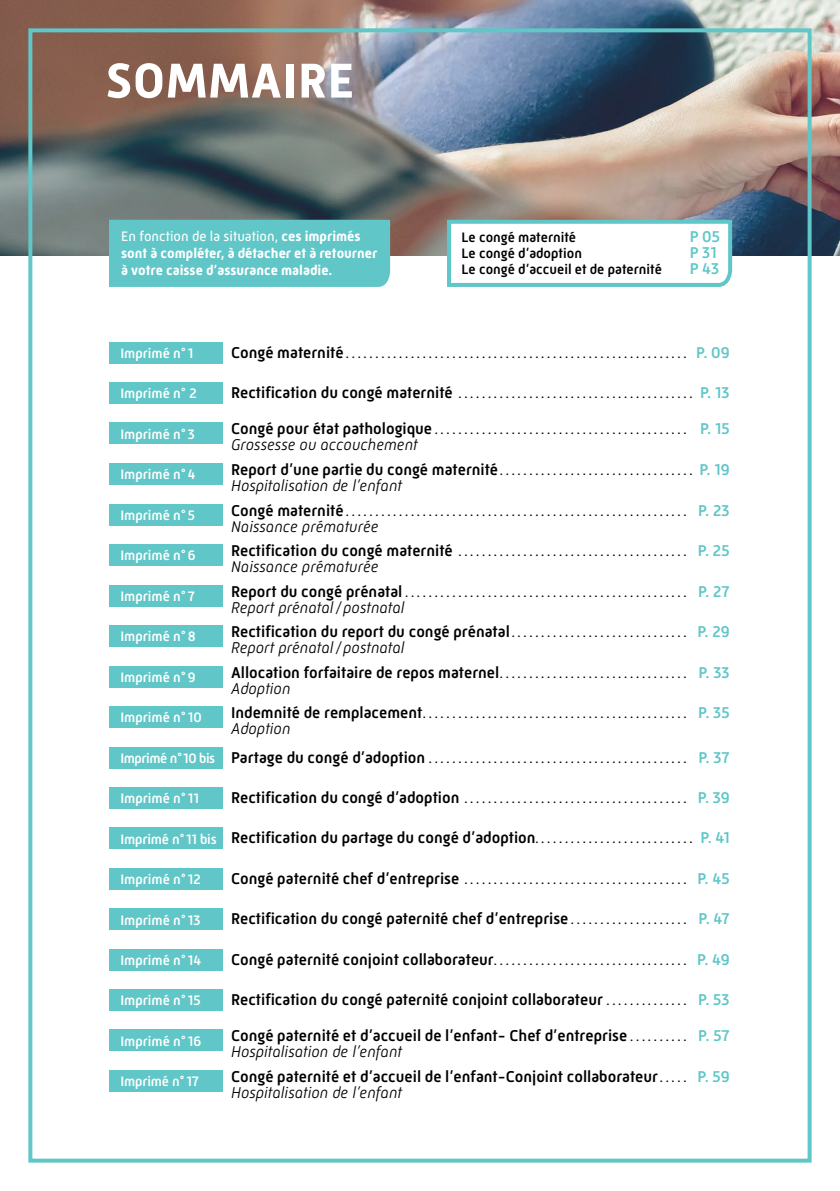
<style>
.page{position:relative;width:840px;height:1191px;background:#fff}
.page>*{position:absolute;margin:0;border:0;box-sizing:border-box;transform-origin:0 0}
.t1{font:700 50px "Mic 32 New";letter-spacing:.02em;color:#fff}
.t2{font:500 16px "Mic 32 New";color:#000}
.t3{font:italic 300 16px "Mic 32 New";color:#000}
.t4{font:500 16px "Mic 32 New";color:#60c6c7}
.t5{font:500 14px "Mic 32 New";color:#fff}
.t6{font:700 14px/17px "Mic 32 New";color:#fff}
.t7{font:500 14px "Mic 32 New";color:#000}
.t8{font:500 12px "Mic 32 New";color:#000}
.s1{font-weight:400}
.s2{font-size:16px}
.s3{font-size:12px}
.s4{font-size:14px;color:#fff}
.s5{color:#60c6c7}
</style>
<div class="page">
<img style="left:0;top:0;width:839px;height:255px">
<div style="left:28px;top:28px;width:783px;height:1134px;border:4px solid #60c6c7"></div>
<div style="left:109px;top:342px;width:113px;height:22px;background:#60c6c7"></div>
<div style="left:109px;top:382px;width:113px;height:22px;background:#60c6c7"></div>
<div style="left:109px;top:422px;width:113px;height:22px;background:#60c6c7"></div>
<div style="left:109px;top:463px;width:113px;height:22px;background:#60c6c7"></div>
<div style="left:109px;top:503px;width:113px;height:22px;background:#60c6c7"></div>
<div style="left:109px;top:544px;width:113px;height:22px;background:#60c6c7"></div>
<div style="left:109px;top:584px;width:113px;height:22px;background:#60c6c7"></div>
<div style="left:109px;top:625px;width:113px;height:22px;background:#60c6c7"></div>
<div style="left:109px;top:665px;width:113px;height:22px;background:#60c6c7"></div>
<div style="left:109px;top:706px;width:113px;height:22px;background:#60c6c7"></div>
<div style="left:109px;top:746px;width:113px;height:22px;background:#60c6c7"></div>
<div style="left:109px;top:787px;width:113px;height:22px;background:#60c6c7"></div>
<div style="left:109px;top:827px;width:113px;height:22px;background:#60c6c7"></div>
<div style="left:109px;top:867px;width:113px;height:22px;background:#60c6c7"></div>
<div style="left:109px;top:908px;width:113px;height:22px;background:#60c6c7"></div>
<div style="left:109px;top:948px;width:113px;height:22px;background:#60c6c7"></div>
<div style="left:109px;top:989px;width:113px;height:22px;background:#60c6c7"></div>
<div style="left:109px;top:1029px;width:113px;height:22px;background:#60c6c7"></div>
<div style="left:109px;top:1070px;width:113px;height:21px;background:#60c6c7"></div>
<div style="left:109px;top:220px;width:281px;height:67px;background:#60c6c7"></div>
<svg style="left:445px;top:218px;width:288px;height:69px"></svg>
<h1 class="t1" style="left:106px;top:52px;width:250px">SOMMAIRE</h1>
<p class="t6" style="left:121px;top:227px;width:257px"><span class="s1">En fonction de la situation,</span> ces imprimés sont à compléter, à détacher et à retourner à votre caisse d’assurance maladie.</p>
<p class="t7" style="left:461px;top:229px;width:116px">Le congé maternité</p>
<h2 class="t4" style="left:689px;top:228px;width:32px">P 05</h2>
<p class="t7" style="left:461px;top:245px;width:122px">Le congé d’adoption</p>
<h2 class="t4" style="left:689px;top:244px;width:29px">P 31</h2>
<p class="t7" style="left:461px;top:261px;width:202px">Le congé d’accueil et de paternité</p>
<h2 class="t4" style="left:689px;top:260px;width:31px">P 43</h2>
<p class="t5" style="left:120px;top:345px;width:75px">Imprimé n°1</p>
<p class="t8" style="left:231px;top:347px;width:117px"><span class="s2">Congé maternité</span>...........................................................</p>
<h2 class="t4" style="left:695px;top:343px;width:35px">P. 09</h2>
<p class="t5" style="left:120px;top:385px;width:78px">Imprimé n° 2</p>
<p class="t8" style="left:231px;top:387px;width:229px"><span class="s2">Rectification du congé maternité</span> ........................................</p>
<h2 class="t4" style="left:699px;top:383px;width:31px">P. 13</h2>
<p class="t5" style="left:120px;top:426px;width:76px">Imprimé n°3</p>
<p class="t8" style="left:231px;top:423px;width:205px"><span class="s2">Congé pour état pathologique</span>............................................</p>
<h2 class="t4" style="left:699px;top:420px;width:31px">P. 15</h2>
<h2 class="t3" style="left:231px;top:436px;width:188px">Grossesse ou accouchement</h2>
<p class="t5" style="left:120px;top:466px;width:77px">Imprimé n°4</p>
<h2 class="t2" style="left:231px;top:460px;width:271px">Report d’une partie du congé maternité<span class="s3">.................................</span></h2>
<h2 class="t4" style="left:699px;top:460px;width:32px">P. 19</h2>
<h2 class="t3" style="left:231px;top:476px;width:172px">Hospitalisation de l’enfant</h2>
<p class="t5" style="left:120px;top:507px;width:76px">Imprimé n°5</p>
<p class="t8" style="left:231px;top:504px;width:117px"><span class="s2">Congé maternité</span>...........................................................</p>
<h2 class="t4" style="left:697px;top:501px;width:33px">P. 23</h2>
<h2 class="t3" style="left:231px;top:517px;width:149px">Naissance prématurée</h2>
<p class="t5" style="left:120px;top:547px;width:77px">Imprimé n°6</p>
<p class="t8" style="left:231px;top:545px;width:229px"><span class="s2">Rectification du congé maternité</span> .......................................</p>
<h2 class="t4" style="left:697px;top:541px;width:33px">P. 25</h2>
<h2 class="t3" style="left:231px;top:557px;width:149px">Naissance prématurée</h2>
<p class="t5" style="left:120px;top:588px;width:76px">Imprimé n°7</p>
<p class="t8" style="left:231px;top:585px;width:175px"><span class="s2">Report du congé prénatal</span>.................................................</p>
<h2 class="t4" style="left:697px;top:582px;width:33px">P. 27</h2>
<h2 class="t3" style="left:231px;top:598px;width:175px">Report prénatal/postnatal</h2>
<p class="t5" style="left:120px;top:628px;width:77px">Imprimé n°8</p>
<h2 class="t2" style="left:231px;top:622px;width:283px">Rectification du report du congé prénatal<span class="s3">...............................</span></h2>
<h2 class="t4" style="left:697px;top:622px;width:34px">P. 29</h2>
<h2 class="t3" style="left:231px;top:638px;width:175px">Report prénatal/postnatal</h2>
<p class="t5" style="left:120px;top:669px;width:77px">Imprimé n°9</p>
<h2 class="t2" style="left:231px;top:663px;width:272px">Allocation forfaitaire de repos maternel<span class="s3">.................................</span></h2>
<h2 class="t4" style="left:698px;top:663px;width:33px">P. 33</h2>
<h2 class="t3" style="left:231px;top:679px;width:61px">Adoption</h2>
<p class="t5" style="left:120px;top:709px;width:83px">Imprimé n°10</p>
<p class="t8" style="left:231px;top:707px;width:196px"><span class="s2">Indemnité de remplacement</span>.............................................</p>
<h2 class="t4" style="left:697px;top:703px;width:33px">P. 35</h2>
<h2 class="t3" style="left:231px;top:719px;width:61px">Adoption</h2>
<p class="t8" style="left:120px;top:751px;width:310px"><span class="s4">Imprimé n°10 bis</span> <span class="s2">Partage du congé d’adoption</span>.............................................</p>
<h2 class="t4" style="left:698px;top:748px;width:33px">P. 37</h2>
<p class="t5" style="left:120px;top:790px;width:80px">Imprimé n°11</p>
<p class="t8" style="left:231px;top:792px;width:235px"><span class="s2">Rectification du congé d’adoption</span> .......................................</p>
<h2 class="t4" style="left:697px;top:788px;width:33px">P. 39</h2>
<h2 class="t2" style="left:120px;top:828px;width:610px"><span class="s4">Imprimé n°11 bis</span> Rectification du partage du congé d’adoption<span class="s3">. . . . . . . . . . . . . . . . . . . . . . . . . . .</span> <span class="s5">P. 41</span></h2>
<p class="t5" style="left:120px;top:871px;width:82px">Imprimé n°12</p>
<p class="t8" style="left:231px;top:873px;width:235px"><span class="s2">Congé paternité chef d’entreprise</span> .......................................</p>
<h2 class="t4" style="left:697px;top:869px;width:34px">P. 45</h2>
<p class="t5" style="left:120px;top:911px;width:82px">Imprimé n°13</p>
<h2 class="t2" style="left:231px;top:909px;width:341px">Rectification du congé paternité chef d’entreprise<span class="s3">.....................</span></h2>
<h2 class="t4" style="left:698px;top:909px;width:33px">P. 47</h2>
<p class="t5" style="left:120px;top:952px;width:82px">Imprimé n°14</p>
<h2 class="t2" style="left:231px;top:950px;width:267px">Congé paternité conjoint collaborateur<span class="s3">..................................</span></h2>
<h2 class="t4" style="left:696px;top:950px;width:34px">P. 49</h2>
<p class="t5" style="left:120px;top:992px;width:82px">Imprimé n°15</p>
<h2 class="t2" style="left:231px;top:990px;width:377px">Rectification du congé paternité conjoint collaborateur<span class="s3">...............</span></h2>
<h2 class="t4" style="left:697px;top:990px;width:33px">P. 53</h2>
<p class="t5" style="left:120px;top:1033px;width:82px">Imprimé n°16</p>
<h2 class="t2" style="left:231px;top:1026px;width:400px">Congé paternité et d’accueil de l’enfant- Chef d’entreprise<span class="s3">...........</span></h2>
<h2 class="t4" style="left:698px;top:1026px;width:33px">P. 57</h2>
<h2 class="t3" style="left:231px;top:1042px;width:172px">Hospitalisation de l’enfant</h2>
<p class="t5" style="left:120px;top:1073px;width:80px">Imprimé n°17</p>
<h2 class="t2" style="left:231px;top:1067px;width:430px">Congé paternité et d’accueil de l’enfant-Conjoint collaborateur<span class="s3">......</span></h2>
<h2 class="t4" style="left:697px;top:1067px;width:34px">P. 59</h2>
<h2 class="t3" style="left:231px;top:1083px;width:172px">Hospitalisation de l’enfant</h2>
</div>
